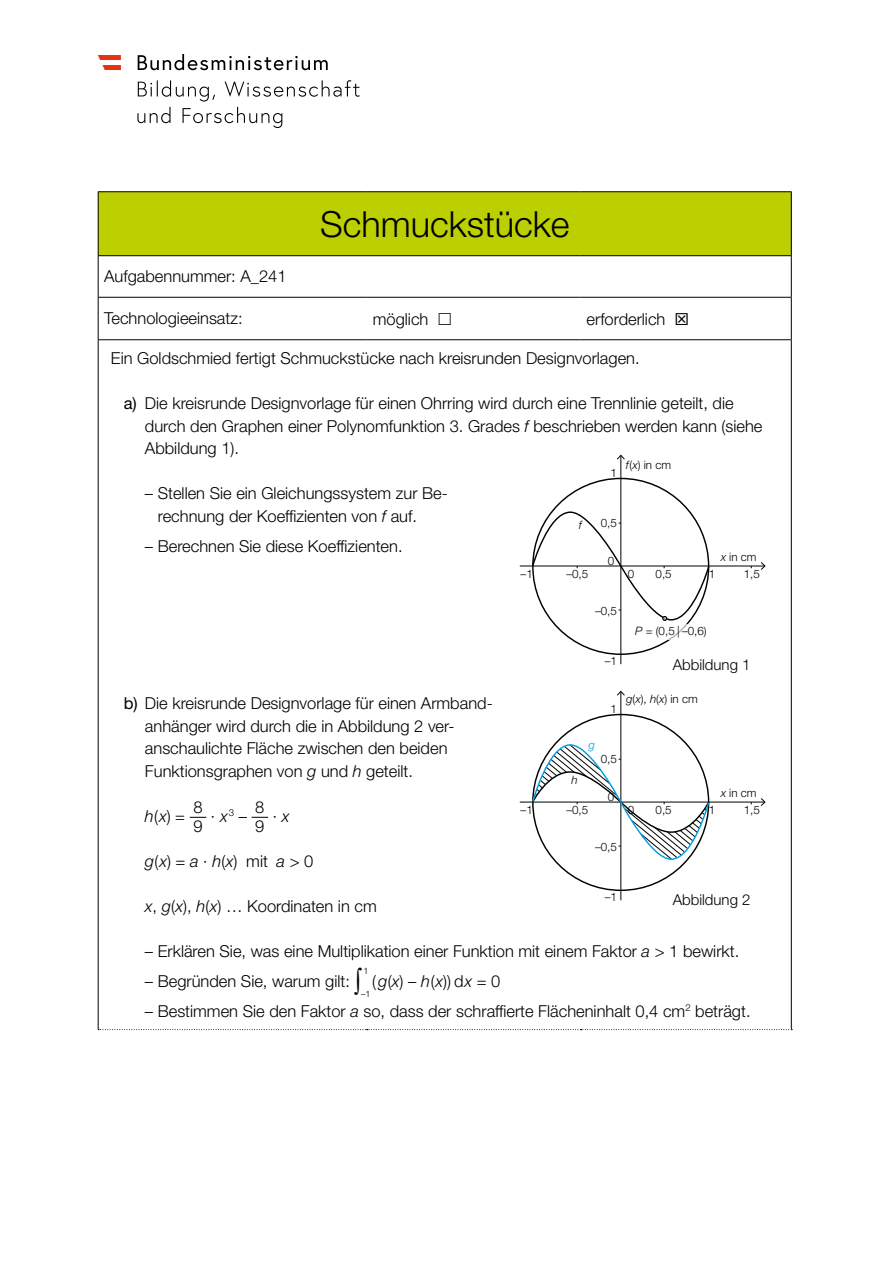
<style>
.page{position:relative;width:893px;height:1263px;background:#fff}
.page>*{position:absolute;margin:0;border:0;box-sizing:border-box;transform-origin:0 0}
.t1{font:300 36px "Helvetica Neue LT Std";color:#000}
.t2{font:300 16.5px/22.5px "Helvetica Neue LT Std";color:#000}
.t3{font:italic 300 16.5px "Helvetica Neue LT Std";color:#000}
.t4{font:300 15px "Helvetica Neue LT Std";color:#000}
.t5{font:300 11.55px "Helvetica Neue LT Std";color:#000}
.t6{font:italic 300 11.55px "Helvetica Neue LT Std";color:#000}
.t7{font:italic 300 11.55px "Helvetica Neue LT Std";color:#009fe3}
.t8{font:300 9px "Helvetica Neue LT Std";color:#000}
.s1{font-weight:400}
.s2{font-style:italic}
.s3{font-style:normal}
.s4{font-family:"Times New Roman";font-weight:400;font-size:27px}
</style>
<div class="page">
<svg style="left:137px;top:80px;width:223px;height:48px"></svg>
<svg style="left:138px;top:54px;width:190px;height:16px"></svg>
<svg style="left:98px;top:55px;width:23px;height:15px"></svg>
<div style="left:98px;top:192px;width:693px;height:64px;background:#bccf00"></div>
<hr style="left:98px;top:191px;width:269px;height:1px;background:#000">
<hr style="left:98px;top:192px;width:1px;height:63px;background:#000">
<hr style="left:367px;top:191px;width:214px;height:1px;background:#000">
<hr style="left:581px;top:191px;width:211px;height:1px;background:#000">
<hr style="left:791px;top:192px;width:1px;height:63px;background:#000">
<hr style="left:98px;top:256px;width:1px;height:41px;background:#000">
<hr style="left:791px;top:256px;width:1px;height:41px;background:#000">
<hr style="left:98px;top:298px;width:1px;height:41px;background:#000">
<hr style="left:791px;top:298px;width:1px;height:41px;background:#000">
<hr style="left:98px;top:255px;width:269px;height:1px;background:#000">
<hr style="left:367px;top:255px;width:214px;height:1px;background:#000">
<hr style="left:581px;top:255px;width:211px;height:1px;background:#000">
<hr style="left:98px;top:297px;width:269px;height:1px;background:#000">
<hr style="left:367px;top:297px;width:214px;height:1px;background:#000">
<hr style="left:581px;top:297px;width:211px;height:1px;background:#000">
<hr style="left:98px;top:339px;width:269px;height:1px;background:#000">
<hr style="left:98px;top:340px;width:1px;height:689px;background:#000">
<hr style="left:367px;top:339px;width:214px;height:1px;background:#000">
<hr style="left:581px;top:339px;width:211px;height:1px;background:#000">
<hr style="left:791px;top:340px;width:1px;height:689px;background:#000">
<svg style="left:98px;top:1029px;width:694px;height:1px"></svg>
<svg style="left:190px;top:817px;width:16px;height:1px"></svg>
<svg style="left:252px;top:817px;width:16px;height:1px"></svg>
<hr style="left:520px;top:565px;width:245px;height:1px;background:#000">
<svg style="left:761px;top:562px;width:5px;height:8px"></svg>
<hr style="left:620px;top:456px;width:1px;height:208px;background:#000">
<svg style="left:617px;top:455px;width:8px;height:4px"></svg>
<svg style="left:531px;top:511px;width:179px;height:110px"></svg>
<hr style="left:520px;top:801px;width:245px;height:1px;background:#000">
<svg style="left:761px;top:798px;width:5px;height:8px"></svg>
<hr style="left:620px;top:692px;width:1px;height:208px;background:#000">
<svg style="left:617px;top:691px;width:8px;height:4px"></svg>
<svg style="left:531px;top:743px;width:179px;height:118px"></svg>
<h1 class="t1" style="left:320px;top:202px;width:251px">Schmuckstücke</h1>
<p class="t2" style="left:104px;top:265px;width:184px">Aufgabennummer: A_241</p>
<p class="t2" style="left:104px;top:306px;width:140px">Technologieeinsatz:</p>
<p class="t2" style="left:373px;top:307px;width:57px">möglich</p>
<p class="t2" style="left:587px;top:307px;width:80px">erforderlich</p>
<p class="t2" style="left:111px;top:347px;width:530px">Ein Goldschmied fertigt Schmuckstücke nach kreisrunden Designvorlagen.</p>
<p class="t2" style="left:145px;top:392px;width:619px;text-indent:-21px"><span class="s1">a)</span> Die kreisrunde Designvorlage für einen Ohrring wird durch eine Trennlinie geteilt, die durch den Graphen einer Polynomfunktion 3. Grades <span class="s2">f</span> beschrieben werden kann (siehe<br>Abbildung 1).</p>
<p class="t2" style="left:158px;top:482px;width:292px;text-indent:-13px">– Stellen Sie ein Gleichungssystem zur Be&shy;rechnung der Koeffizienten von <span class="s2">f</span> auf.</p>
<p class="t2" style="left:145px;top:534px;width:259px">– Berechnen Sie diese Koeffizienten.</p>
<p class="t5" style="left:626px;top:458px;width:47px"><span class="s2">f</span>(<span class="s2">x</span>) in cm</p>
<p class="t5" style="left:610px;top:465px;width:8px">1</p>
<p class="t6" style="left:579px;top:518px;width:5px">f</p>
<p class="t5" style="left:601px;top:516px;width:18px">0,5</p>
<p class="t5" style="left:608px;top:553px;width:8px">0</p>
<p class="t5" style="left:721px;top:550px;width:37px"><span class="s2">x</span> in cm</p>
<p class="t5" style="left:521px;top:567px;width:14px">–1</p>
<p class="t5" style="left:566px;top:567px;width:23px">–0,5</p>
<p class="t5" style="left:628px;top:567px;width:8px">0</p>
<p class="t5" style="left:656px;top:567px;width:18px">0,5</p>
<p class="t5" style="left:709px;top:567px;width:8px">1</p>
<p class="t5" style="left:744px;top:567px;width:18px">1,5</p>
<p class="t5" style="left:595px;top:603px;width:23px">–0,5</p>
<p class="t5" style="left:605px;top:654px;width:14px">–1</p>
<p class="t5" style="left:635px;top:624px;width:73px"><span class="s2">P =</span> (0,5 | –0,6)</p>
<p class="t4" style="left:673px;top:655px;width:79px">Abbildung 1</p>
<p class="t5" style="left:626px;top:691px;width:73px"><span class="s2">g</span>(<span class="s2">x</span>), <span class="s2">h</span>(<span class="s2">x</span>) in cm</p>
<p class="t2" style="left:145px;top:692px;width:349px;text-indent:-21px"><span class="s1">b)</span> Die kreisrunde Designvorlage für einen Armband&shy;anhänger wird durch die in Abbildung 2 ver&shy;anschaulichte Fläche zwischen den beiden Funktionsgraphen von <span class="s2">g</span> und <span class="s2">h</span> geteilt.</p>
<p class="t2" style="left:145px;top:804px;width:42px"><span class="s2">h</span>(<span class="s2">x</span>) =</p>
<p class="t2" style="left:193px;top:798px;width:11px;line-height:18.8px">8<br>9</p>
<p class="t3" style="left:211px;top:806px;width:37px">∙ x<sup>3</sup> <span class="s3">–</span></p>
<p class="t2" style="left:255px;top:798px;width:11px;line-height:18.8px">8<br>9</p>
<p class="t3" style="left:273px;top:806px;width:18px">∙ x</p>
<p class="t2" style="left:145px;top:849px;width:170px"><span class="s2">g</span>(<span class="s2">x</span>) = <span class="s2">a ∙ h</span>(<span class="s2">x</span>) mit <span class="s2">a</span> &gt; 0</p>
<p class="t2" style="left:145px;top:894px;width:233px"><span class="s2">x</span>, <span class="s2">g</span>(<span class="s2">x</span>), <span class="s2">h</span>(<span class="s2">x</span>) … Koordinaten in cm</p>
<p class="t2" style="left:145px;top:939px;width:596px">– Erklären Sie, was eine Multiplikation einer Funktion mit einem Faktor <span class="s2">a</span> &gt; 1 bewirkt.</p>
<p class="t2" style="left:145px;top:969px;width:219px">– Begründen Sie, warum gilt: <span class="s4">∫</span></p>
<p class="t8" style="left:364px;top:965px;width:7px">1</p>
<p class="t5" style="left:610px;top:701px;width:8px">1</p>
<p class="t7" style="left:588px;top:738px;width:8px">g</p>
<p class="t5" style="left:601px;top:752px;width:18px">0,5</p>
<p class="t5" style="left:608px;top:789px;width:8px">0</p>
<p class="t6" style="left:571px;top:773px;width:8px">h</p>
<p class="t5" style="left:721px;top:786px;width:37px"><span class="s2">x</span> in cm</p>
<p class="t5" style="left:521px;top:803px;width:14px">–1</p>
<p class="t5" style="left:566px;top:803px;width:23px">–0,5</p>
<p class="t5" style="left:628px;top:803px;width:8px">0</p>
<p class="t5" style="left:656px;top:803px;width:18px">0,5</p>
<p class="t5" style="left:709px;top:803px;width:8px">1</p>
<p class="t5" style="left:744px;top:803px;width:18px">1,5</p>
<p class="t5" style="left:595px;top:839px;width:23px">–0,5</p>
<p class="t5" style="left:605px;top:890px;width:14px">–1</p>
<p class="t4" style="left:673px;top:890px;width:79px">Abbildung 2</p>
<p class="t2" style="left:372px;top:969px;width:130px">(<span class="s2">g</span>(<span class="s2">x</span>) – <span class="s2">h</span>(<span class="s2">x</span>)) d<span class="s2">x</span> = 0</p>
<p class="t2" style="left:145px;top:999px;width:607px">– Bestimmen Sie den Faktor <span class="s2">a</span> so, dass der schraffierte Flächeninhalt 0,4 cm<sup>2</sup> beträgt.</p>
<p class="t8" style="left:361px;top:988px;width:11px">–1</p>
</div>
